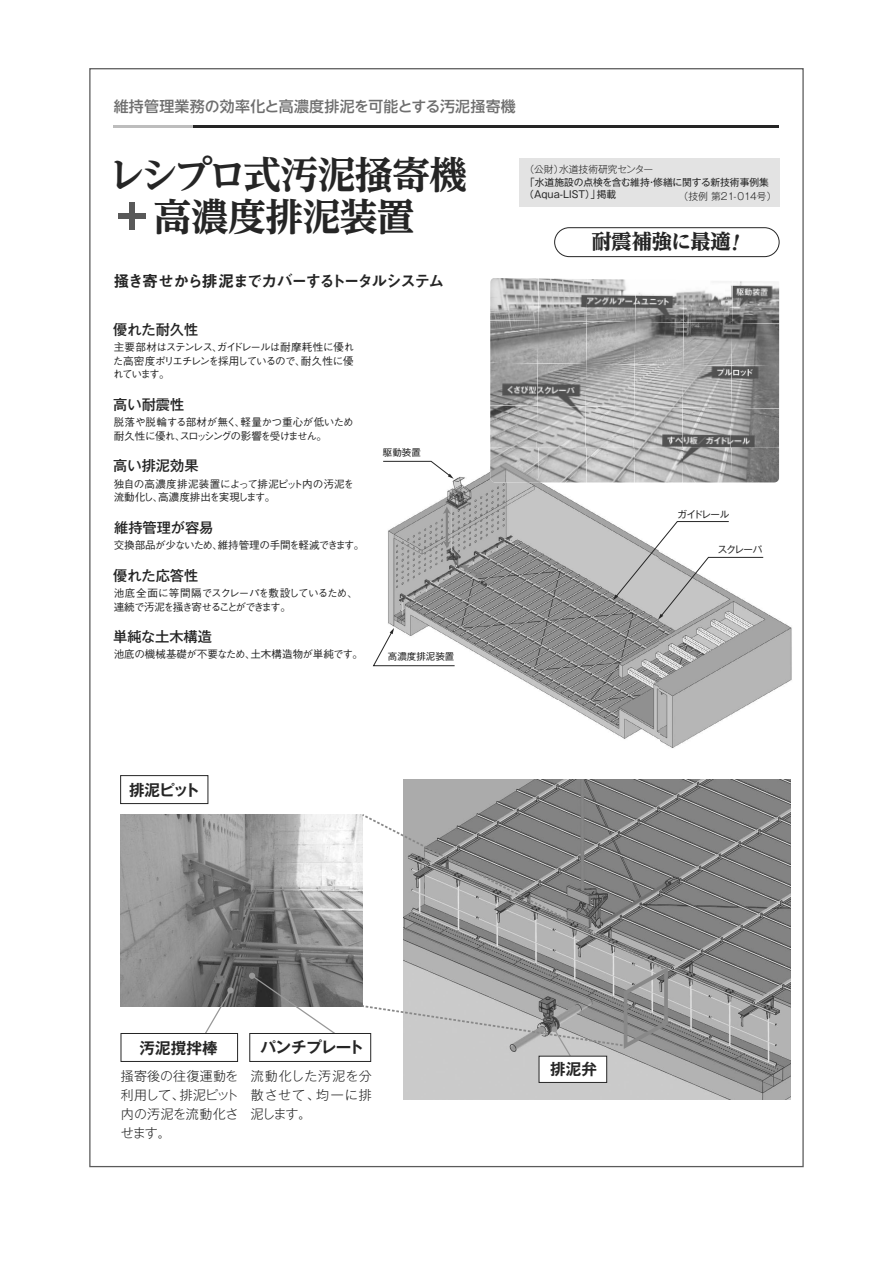
<style>
.page{position:relative;width:893px;height:1263px;background:#fff}
.page>*{position:absolute;margin:0;border:0;box-sizing:border-box;transform-origin:0 0}
.t1{font:37.95px/42px "UD Reimin Pro Ex Bold 90 msp RKSJ H";letter-spacing:-.02em;color:#252525;text-align:center}
.t2{font:20.4px "UD Reimin Pro Heavy 90 msp RKSJ H";letter-spacing:-.01em;color:#252525}
.t3{font:16.05px "Midashi Go Pro MB31 90 msp RKSJ H";letter-spacing:-.105em;color:#252525}
.t4{font:15.6px "Gothic MB101 Pro De Bold 90 msp RKSJ H";letter-spacing:-.01em;color:#252525}
.t5{font:15.6px "Gothic MB101 Pro De Bold 90 msp RKSJ H";letter-spacing:-.04em;color:#252525}
.t6{font:14.85px "UD Shin Go NT Pro Medium 90 msp RKSJ H";letter-spacing:.02em;color:#6e6e6e}
.t7{font:14.25px "Gothic MB101 Pro Medium 90 msp RKSJ H";color:#252525}
.t8{font:13.05px/18.9px "Gothic MB101 Pr 6 N Light 90 msp RKSJ H";letter-spacing:.015em;color:#252525;text-align:justify}
.t9{font:10.65px/13.8px "Gothic BBB Pro Medium 90 msp RKSJ H";letter-spacing:-.065em;color:#252525}
.t10{font:10.65px/13.8px "Gothic BBB Pro Medium 90 msp RKSJ H";letter-spacing:-.01em;color:#252525}
.t11{font:10.65px "Gothic BBB Pro Medium 90 msp RKSJ H";letter-spacing:-.015em;color:#252525}
.t12{font:9.75px/11.6px "Gothic MB101 Pr 6 N Regular 90 msp RKSJ H";color:#252525}
.t13{font:9.75px "Gothic MB101 Pr 6 N Light 90 msp RKSJ H";color:#252525}
.t14{font:9.45px "Gothic MB101 Pro Regular 90 msp RKSJ H";letter-spacing:-.005em;color:#252525}
</style>
<div class="page">
<hr style="left:114px;top:125px;width:80px;height:3px;background:#bdbdbd">
<hr style="left:194px;top:125px;width:585px;height:3px;background:#252525">
<img style="left:490px;top:278px;width:145px;height:42px">
<img style="left:635px;top:281px;width:144px;height:41px">
<img style="left:490px;top:320px;width:145px;height:43px">
<img style="left:635px;top:322px;width:144px;height:43px">
<img style="left:490px;top:363px;width:193px;height:44px">
<img style="left:682px;top:365px;width:97px;height:42px">
<img style="left:490px;top:405px;width:144px;height:43px">
<img style="left:634px;top:407px;width:145px;height:41px">
<img style="left:373px;top:448px;width:419px;height:300px">
<img style="left:490px;top:448px;width:289px;height:34px">
<div style="left:554px;top:228px;width:225px;height:29px;border:1px solid #252525;border-radius:15px"></div>
<svg style="left:373px;top:628px;width:82px;height:38px"></svg>
<svg style="left:613px;top:521px;width:151px;height:99px"></svg>
<div style="left:118px;top:213px;width:28px;height:6px;background:#595959"></div>
<div style="left:129px;top:202px;width:6px;height:28px;background:#595959"></div>
<hr style="left:446px;top:512px;width:2px;height:31px;background:#838383">
<svg style="left:443px;top:506px;width:8px;height:8px"></svg>
<svg style="left:443px;top:541px;width:8px;height:8px"></svg>
<svg style="left:461px;top:564px;width:22px;height:14px"></svg>
<svg style="left:383px;top:461px;width:71px;height:18px"></svg>
<div style="left:519px;top:159px;width:260px;height:48px;background:#e3e3e3"></div>
<img style="left:403px;top:780px;width:388px;height:320px">
<img style="left:121px;top:815px;width:242px;height:191px">
<div style="left:120px;top:775px;width:88px;height:29px;border:1px solid #252525"></div>
<svg style="left:362px;top:813px;width:304px;height:158px"></svg>
<svg style="left:360px;top:813px;width:6px;height:5px"></svg>
<svg style="left:204px;top:989px;width:28px;height:44px"></svg>
<div style="left:227px;top:987px;width:7px;height:7px;background:#989898;border-radius:50%"></div>
<svg style="left:249px;top:973px;width:88px;height:60px"></svg>
<svg style="left:363px;top:965px;width:308px;height:93px"></svg>
<div style="left:539px;top:1056px;width:68px;height:26px;background:#fff"></div>
<div style="left:539px;top:1056px;width:68px;height:27px;border:1px solid #252525"></div>
<div style="left:250px;top:1033px;width:121px;height:28px;background:#fff"></div>
<div style="left:249px;top:1033px;width:122px;height:29px;border:1px solid #252525"></div>
<div style="left:121px;top:1033px;width:117px;height:29px;border:1px solid #252525"></div>
<h3 class="t6" style="left:114px;top:101px;width:404px">維持管理業務の効率化と高濃度排泥を可能とする汚泥掻寄機</h3>
<h1 class="t1" style="left:107px;top:159px;width:362px">レシプロ式汚泥掻寄機高濃度排泥装置</h1>
<h3 class="t3" style="left:113px;top:275px;width:333px">掻き寄せから排泥までカバーするトータルシステム</h3>
<h3 class="t7" style="left:113px;top:324px;width:87px">優れた耐久性</h3>
<p class="t9" style="left:113px;top:341px;width:243px;text-align:justify">主要部材はステンレス、ガイドレールは耐摩耗性に優れた高密度ポリエチレンを採用しているので、耐久性に優れています。</p>
<h3 class="t7" style="left:113px;top:399px;width:73px">高い耐震性</h3>
<p class="t9" style="left:114px;top:417px;width:241px">脱落や脱輪する部材が無く、軽量かつ重心が低いため耐久性に優れ、スロッシングの影響を受けません。</p>
<h3 class="t7" style="left:113px;top:461px;width:87px">高い排泥効果</h3>
<p class="t10" style="left:114px;top:478px;width:242px">独自の高濃度排泥装置によって排泥ピット内の汚泥を流動化し、高濃度排出を実現します。</p>
<p class="t14" style="left:383px;top:449px;width:39px">駆動装置</p>
<h3 class="t7" style="left:114px;top:522px;width:101px">維持管理が容易</h3>
<p class="t9" style="left:114px;top:540px;width:252px">交換部品が少ないため、維持管理の手間を軽減できます。</p>
<h3 class="t7" style="left:113px;top:570px;width:87px">優れた応答性</h3>
<p class="t9" style="left:114px;top:587px;width:246px">池底全面に等間隔でスクレーパを敷設しているため、連続で汚泥を掻き寄せることができます。</p>
<h3 class="t7" style="left:113px;top:632px;width:100px">単純な土木構造</h3>
<p class="t11" style="left:114px;top:650px;width:251px">池底の機械基礎が不要なため、土木構造物が単純です。</p>
<p class="t14" style="left:388px;top:653px;width:68px">高濃度排泥装置</p>
<p class="t13" style="left:524px;top:165px;width:130px">（公財）水道技術研究センター</p>
<p class="t12" style="left:524px;top:178px;width:246px">「水道施設の点検を含む維持・修繕に関する新技術事例集（Aqua-LIST）」掲載</p>
<p class="t13" style="left:679px;top:193px;width:99px">（技例 第21-014号）</p>
<h2 class="t2" style="left:591px;top:234px;width:141px">耐震補強に最適</h2>
<p class="t14" style="left:677px;top:510px;width:53px">ガイドレール</p>
<p class="t14" style="left:718px;top:546px;width:46px">スクレーパ</p>
<h3 class="t4" style="left:129px;top:784px;width:73px">排泥ピット</h3>
<h3 class="t4" style="left:140px;top:1042px;width:80px">汚泥撹拌棒</h3>
<h3 class="t5" style="left:261px;top:1042px;width:105px">パンチプレート</h3>
<p class="t8" style="left:121px;top:1068px;width:120px">掻寄後の往復運動を利用して、排泥ピット内の汚泥を流動化させます。</p>
<p class="t8" style="left:251px;top:1068px;width:123px">流動化した汚泥を分散させて、均一に排泥します。</p>
<h3 class="t4" style="left:550px;top:1063px;width:48px">排泥弁</h3>
</div>
